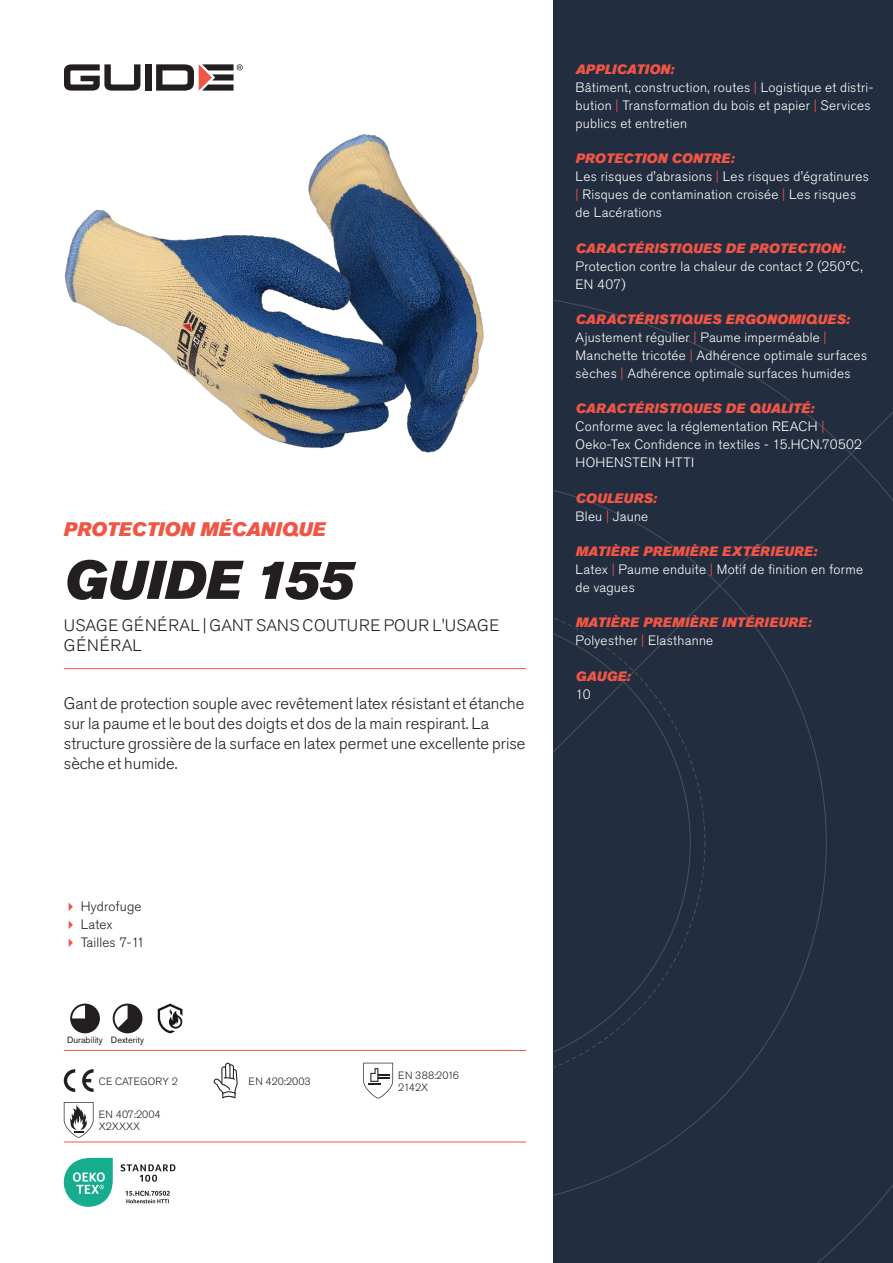
<style>
.page{position:relative;width:893px;height:1263px;background:#fff}
.page>*{position:absolute;margin:0;border:0;box-sizing:border-box;transform-origin:0 0}
.Rubrik{font:italic 54px "Akzidenz Grotesk Pro Super";color:#231f20}
.Överrubrik{font:italic 19.5px "Akzidenz Grotesk Pro Super";color:#f05545}
.Ingress{font:300 16.5px/19.8px "Akzidenz Grotesk Pro";color:#231f20}
.Product_-_AltSegment{font:300 16.5px/19.8px "Akzidenz Grotesk Pro";letter-spacing:.03em;color:#231f20}
.Produkt_-_Brödtext{font:300 13.5px/18px "Akzidenz Grotesk Pro";letter-spacing:.02em;color:#fff}
.Produkt_-_Namn{font:italic 13.5px "Akzidenz Grotesk Pro Super";letter-spacing:.015em;color:#f05545}
.t1{font:300 13.5px "Akzidenz Grotesk Pro";letter-spacing:.01em;color:#231f20}
.t2{font:300 10.5px "Akzidenz Grotesk Pro";color:#231f20}
.Produkt_-_Egenskaper{font:9px "Akzidenz Grotesk Pro";color:#231f20}
.s1{color:#f05545}
</style>
<div class="page">
<div style="left:145px;top:64px;width:7px;height:27px;background:#231f20"></div>
<svg style="left:156px;top:64px;width:87px;height:27px"></svg>
<svg style="left:64px;top:64px;width:76px;height:27px"></svg>
<div style="left:553px;top:0;width:340px;height:1263px;background:#222d3f"></div>
<svg style="left:553px;top:300px;width:340px;height:963px"></svg>
<hr style="left:64px;top:1050px;width:462px;height:1px;background:#f05545">
<hr style="left:64px;top:1142px;width:462px;height:1px;background:#f05545">
<svg style="left:70px;top:1003px;width:30px;height:30px"></svg>
<svg style="left:113px;top:1003px;width:29px;height:30px"></svg>
<svg style="left:158px;top:1003px;width:24px;height:30px"></svg>
<svg style="left:64px;top:1069px;width:11px;height:23px"></svg>
<svg style="left:82px;top:1069px;width:12px;height:23px"></svg>
<svg style="left:214px;top:1063px;width:24px;height:35px"></svg>
<svg style="left:363px;top:1063px;width:30px;height:35px"></svg>
<svg style="left:64px;top:1102px;width:30px;height:36px"></svg>
<svg style="left:64px;top:1158px;width:49px;height:49px"></svg>
<svg style="left:121px;top:1164px;width:54px;height:18px"></svg>
<svg style="left:126px;top:1191px;width:44px;height:12px"></svg>
<img style="left:64px;top:134px;width:420px;height:319px">
<hr style="left:64px;top:668px;width:462px;height:1px;background:#f05545">
<p class="Överrubrik" style="left:64px;top:517px;width:264px">PROTECTION MÉCANIQUE</p>
<p class="Rubrik" style="left:64px;top:545px;width:291px">GUIDE 155</p>
<p class="Product_-_AltSegment" style="left:64px;top:616px;width:437px">USAGE GÉNÉRAL | GANT SANS COUTURE POUR L'USAGE<br>GÉNÉRAL</p>
<p class="Ingress" style="left:64px;top:694px;width:463px">Gant de protection souple avec revêtement latex résistant et étanche sur la paume et le bout des doigts et dos de la main respirant. La structure grossière de la surface en latex permet une excellente prise sèche et humide.</p>
<p class="Produkt_-_Namn" style="left:576px;top:60px;width:100px">APPLICATION:</p>
<p class="Produkt_-_Brödtext" style="left:576px;top:78px;width:299px">Bâtiment, construction, routes <span class="s1">|</span> Logistique et distri&shy;bution <span class="s1">|</span> Transformation du bois et papier <span class="s1">|</span> Services publics et entretien</p>
<p class="Produkt_-_Namn" style="left:576px;top:150px;width:160px">PROTECTION CONTRE:</p>
<p class="Produkt_-_Brödtext" style="left:576px;top:168px;width:295px">Les risques d'abrasions <span class="s1">|</span> Les risques d'égratinures <span class="s1">|</span> Risques de contamination croisée <span class="s1">|</span> Les risques de Lacérations</p>
<p class="Produkt_-_Namn" style="left:576px;top:239px;width:271px">CARACTÉRISTIQUES DE PROTECTION:</p>
<p class="Produkt_-_Brödtext" style="left:576px;top:257px;width:289px">Protection contre la chaleur de contact 2 (250°C,<br>EN 407)</p>
<p class="Produkt_-_Namn" style="left:576px;top:310px;width:276px">CARACTÉRISTIQUES ERGONOMIQUES:</p>
<p class="Produkt_-_Brödtext" style="left:576px;top:328px;width:293px">Ajustement régulier <span class="s1">|</span> Paume imperméable <span class="s1">|<br></span>Manchette tricotée <span class="s1">|</span> Adhérence optimale surfaces sèches <span class="s1">|</span> Adhérence optimale surfaces humides</p>
<p class="Produkt_-_Namn" style="left:576px;top:400px;width:240px">CARACTÉRISTIQUES DE QUALITÉ:</p>
<p class="Produkt_-_Brödtext" style="left:576px;top:418px;width:288px">Conforme avec la réglementation REACH <span class="s1">|<br></span>Oeko-Tex Confidence in textiles - 15.HCN.70502<br>HOHENSTEIN HTTI</p>
<p class="Produkt_-_Namn" style="left:576px;top:489px;width:83px">COULEURS:</p>
<p class="Produkt_-_Brödtext" style="left:576px;top:507px;width:74px">Bleu <span class="s1">|</span> Jaune</p>
<p class="Produkt_-_Namn" style="left:576px;top:542px;width:243px">MATIÈRE PREMIÈRE EXTÉRIEURE:</p>
<p class="Produkt_-_Brödtext" style="left:576px;top:560px;width:289px">Latex <span class="s1">|</span> Paume enduite <span class="s1">|</span> Motif de finition en forme de vagues</p>
<p class="Produkt_-_Namn" style="left:576px;top:614px;width:237px">MATIÈRE PREMIÈRE INTÉRIEURE:</p>
<p class="Produkt_-_Brödtext" style="left:576px;top:632px;width:139px">Polyesther <span class="s1">|</span> Elasthanne</p>
<p class="Produkt_-_Namn" style="left:576px;top:667px;width:56px">GAUGE:</p>
<p class="Produkt_-_Brödtext" style="left:576px;top:685px;width:17px">10</p>
<p class="t1" style="left:81px;top:898px;width:62px">Hydrofuge</p>
<p class="t1" style="left:81px;top:916px;width:33px">Latex</p>
<p class="t1" style="left:81px;top:934px;width:65px">Tailles 7-11</p>
<p class="Produkt_-_Egenskaper" style="left:67px;top:1034px;width:37px">Durability</p>
<p class="Produkt_-_Egenskaper" style="left:111px;top:1034px;width:35px">Dexterity</p>
<p class="t2" style="left:99px;top:1074px;width:81px">CE CATEGORY 2</p>
<p class="t2" style="left:248px;top:1074px;width:64px">EN 420:2003</p>
<p class="t2" style="left:99px;top:1107px;width:63px">EN 407:2004</p>
<p class="t2" style="left:99px;top:1119px;width:43px">X2XXXX</p>
<p class="t2" style="left:398px;top:1068px;width:62px">EN 388:2016</p>
<p class="t2" style="left:398px;top:1080px;width:32px">2142X</p>
</div>
